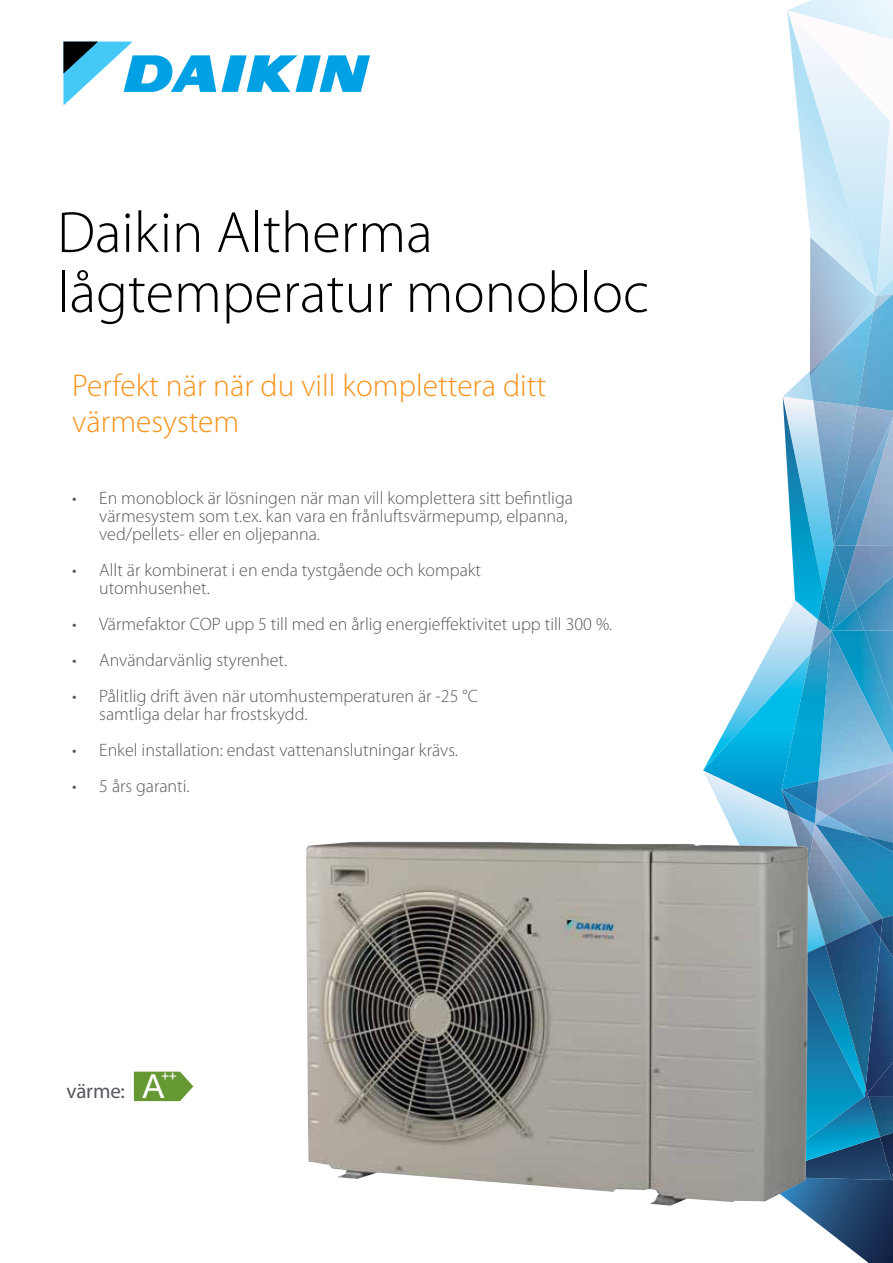
<style>
.page{position:relative;width:893px;height:1263px;background:#fff}
.page>*{position:absolute;margin:0;border:0;box-sizing:border-box;transform-origin:0 0}
.t1{font:300 58.5px/60px "Myriad Pro";color:#000}
.t2{font:300 31.5px/36px "Myriad Pro";color:#f7941e}
.t3{font:21px "Myriad Pro";letter-spacing:-.005em;color:#56585e}
.t4{font:300 18px/18px "Myriad Pro";color:#58595b}
.t5{font:13.95px "Arial";color:#fff}
.s1{font-family:"Arial";font-size:33px;color:#fff}
</style>
<div class="page">
<svg style="left:703px;top:0;width:190px;height:1263px"></svg>
<svg style="left:63px;top:42px;width:307px;height:64px"></svg>
<img style="left:306px;top:842px;width:502px;height:363px">
<svg style="left:134px;top:1071px;width:59px;height:30px;background:#79a54c"></svg>
<h1 class="t1" style="left:57px;top:203px;width:593px">Daikin Altherma lågtemperatur monobloc</h1>
<h2 class="t2" style="left:72px;top:368px;width:475px">Perfekt när när du vill komplettera ditt värmesystem</h2>
<p class="t4" style="left:99px;top:489px;width:475px;text-indent:-27px">• En monoblock är lösningen när man vill komplettera sitt befintliga värmesystem som t.ex. kan vara en frånluftsvärmepump, elpanna, ved/pellets- eller en oljepanna.</p>
<p class="t4" style="left:99px;top:561px;width:383px;text-indent:-27px">• Allt är kombinerat i en enda tystgående och kompakt utomhusenhet.</p>
<p class="t4" style="left:72px;top:615px;width:542px">• Värmefaktor COP upp 5 till med en årlig energieffektivitet upp till 300 %.</p>
<p class="t4" style="left:72px;top:651px;width:216px">• Användarvänlig styrenhet.</p>
<p class="t4" style="left:99px;top:687px;width:380px;text-indent:-27px">• Pålitlig drift även när utomhustemperaturen är -25 °C samtliga delar har frostskydd.</p>
<p class="t4" style="left:72px;top:741px;width:387px">• Enkel installation: endast vattenanslutningar krävs.</p>
<p class="t4" style="left:72px;top:777px;width:119px">• 5 års garanti.</p>
<p class="t5" style="left:161px;top:1067px;width:17px">++</p>
<p class="t3" style="left:66px;top:1078px;width:99px">värme: <span class="s1">A</span></p>
</div>
